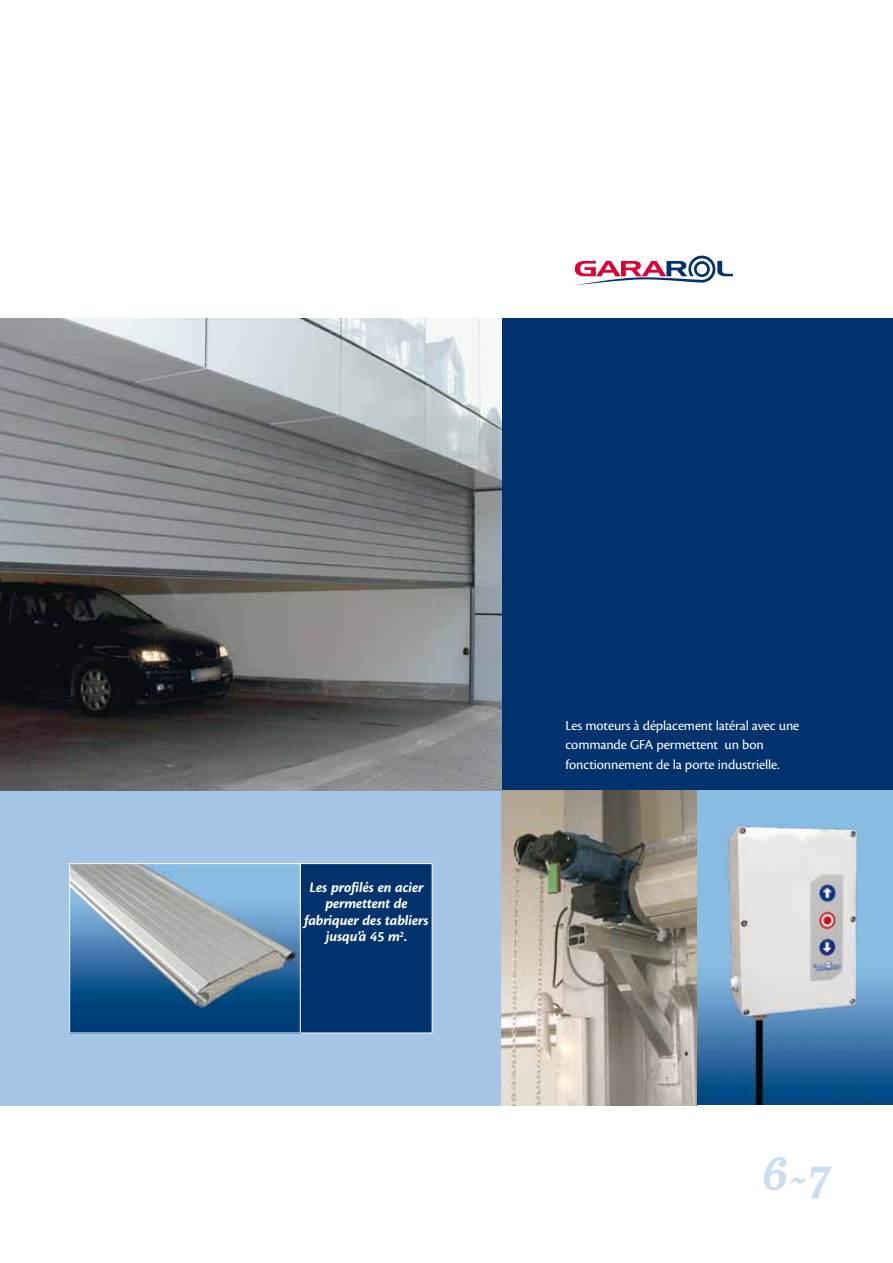
<style>
.page{position:relative;width:893px;height:1263px;background:#fff}
.page>*{position:absolute;margin:0;border:0;box-sizing:border-box;transform-origin:0 0}
.t1{font:700 54px "Matrix Script";color:#c9def1}
.t2{font:italic 700 15px/16.5px "Cronos Pro";letter-spacing:-.01em;color:#fff;text-align:center}
.t3{font:14.25px/19.5px "Cronos Pro";letter-spacing:-.01em;color:#fff}
</style>
<div class="page">
<div style="left:0;top:791px;width:502px;height:315px;background:#a4c5e5"></div>
<div style="left:502px;top:319px;width:391px;height:472px;background:#00336e"></div>
<img style="left:502px;top:791px;width:391px;height:315px">
<img style="left:0;top:319px;width:502px;height:472px">
<div style="left:169px;top:863px;width:263px;height:170px;background:#00336e;border:1px solid #fff"></div>
<img style="left:71px;top:865px;width:228px;height:166px">
<div style="left:69px;top:863px;width:232px;height:170px;border:1px solid #fff"></div>
<svg style="left:575px;top:256px;width:158px;height:29px"></svg>
<p class="t2" style="left:304px;top:879px;width:126px">Les profilés en acier permettent de fabriquer des tabliers jusqu’à 45 m<sup>2</sup>.</p>
<p class="t3" style="left:566px;top:716px;width:235px">Les moteurs à déplacement latéral avec une commande GFA permettent un bon fonctionnement de la porte industrielle.</p>
<h1 class="t1" style="left:760px;top:1147px;width:71px">6~7</h1>
</div>
